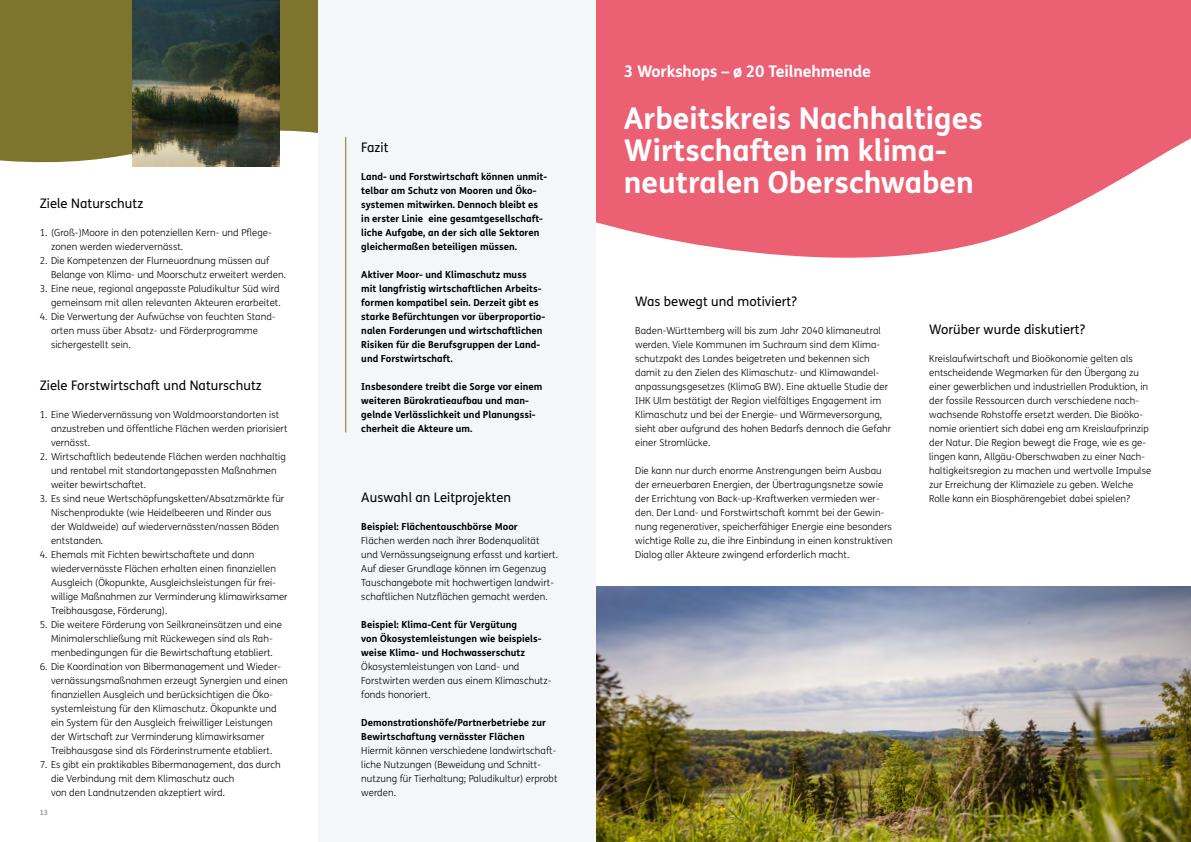
<style>
.page{position:relative;width:1191px;height:842px;background:#fff}
.page>*{position:absolute;margin:0;border:0;box-sizing:border-box;transform-origin:0 0}
.t1{font:700 30px/32px "FS Me";color:#fff}
.t2{font:700 16px "FS Me";letter-spacing:-.01em;color:#fff}
.t3{font:13.1px "FS Me";letter-spacing:.005em;color:#000}
.t4{font:300 9.7px/14px "FS Me";letter-spacing:.005em;color:#000}
.t5{font:700 9.7px/14px "FS Me";letter-spacing:.005em;color:#000}
.t6{font:700 7.1px "FS Me";color:#9d9a97}
</style>
<div class="page">
<svg style="left:595px;top:0;width:596px;height:291px;fill:#ec6074"></svg>
<img style="left:595px;top:586px;width:596px;height:256px">
<svg style="left:0;top:0;width:317px;height:167px;background:#867e3e"></svg>
<div style="left:317px;top:0;width:278px;height:842px;background:#f4f6f8"></div>
<hr style="left:345px;top:137px;width:1px;height:295px;background:#7d742e">
<img style="left:133px;top:0;width:146px;height:166px">
<h3 class="t3" style="left:40px;top:194px;width:105px">Ziele Naturschutz</h3>
<p class="t4" style="left:51px;top:225px;width:222px;text-indent:-11px">1. (Groß-)Moore in den potenziellen Kern- und Pflege&shy;zonen werden wiedervernässt.</p>
<p class="t4" style="left:51px;top:253px;width:236px;text-indent:-11px">2. Die Kompetenzen der Flurneuordnung müssen auf<br>Belange von Klima- und Moorschutz erweitert werden.</p>
<p class="t4" style="left:40px;top:281px;width:243px;text-align:right">3. Eine neue, regional angepasste Paludikultur Süd wird gemeinsam mit allen relevanten Akteuren erarbeitet.</p>
<p class="t4" style="left:51px;top:309px;width:225px;text-indent:-11px">4. Die Verwertung der Aufwüchse von feuchten Stand&shy;orten muss über Absatz- und Förderprogramme sichergestellt sein.</p>
<h3 class="t3" style="left:40px;top:376px;width:224px">Ziele Forstwirtschaft und Naturschutz</h3>
<p class="t4" style="left:51px;top:407px;width:238px;text-indent:-11px">1. Eine Wiedervernässung von Waldmoorstandorten ist anzustreben und öffentliche Flächen werden priorisiert vernässt.</p>
<p class="t4" style="left:51px;top:449px;width:236px;text-indent:-11px">2. Wirtschaftlich bedeutende Flächen werden nachhaltig und rentabel mit standortangepassten Maßnahmen weiter bewirtschaftet.</p>
<p class="t4" style="left:51px;top:491px;width:235px;text-indent:-11px">3. Es sind neue Wertschöpfungsketten/Absatzmärkte für Nischenprodukte (wie Heidelbeeren und Rinder aus der Waldweide) auf wiedervernässten/nassen Böden entstanden.</p>
<p class="t4" style="left:51px;top:547px;width:238px;text-indent:-11px">4. Ehemals mit Fichten bewirtschaftete und dann wiedervernässte Flächen erhalten einen finanziellen Ausgleich (Ökopunkte, Ausgleichsleistungen für frei&shy;willige Maßnahmen zur Verminderung klimawirksamer Treibhausgase, Förderung).</p>
<p class="t4" style="left:40px;top:617px;width:244px;text-align:center">5. Die weitere Förderung von Seilkraneinsätzen und eine<br>Minimalerschließung mit Rückewegen sind als Rah&shy;menbedingungen für die Bewirtschaftung etabliert.</p>
<p class="t4" style="left:51px;top:659px;width:238px;text-indent:-11px">6. Die Koordination von Bibermanagement und Wieder&shy;vernässungsmaßnahmen erzeugt Synergien und einen finanziellen Ausgleich und berücksichtigen die Öko&shy;systemleistung für den Klimaschutz. Ökopunkte und ein System für den Ausgleich freiwilliger Leistungen der Wirtschaft zur Verminderung klimawirksamer Treibhausgase sind als Förderinstrumente etabliert.</p>
<p class="t4" style="left:51px;top:757px;width:231px;text-indent:-11px">7. Es gibt ein praktikables Bibermanagement, das durch die Verbindung mit dem Klimaschutz auch<br>von den Landnutzenden akzeptiert wird.</p>
<p class="t6" style="left:40px;top:807px;width:10px">13</p>
<h3 class="t3" style="left:361px;top:138px;width:29px">Fazit</h3>
<p class="t5" style="left:361px;top:169px;width:187px">Land- und Forstwirtschaft können unmit&shy;telbar am Schutz von Mooren und Öko&shy;systemen mitwirken. Dennoch bleibt es in erster Linie eine gesamtgesellschaft&shy;liche Aufgabe, an der sich alle Sektoren gleichermaßen beteiligen müssen.</p>
<p class="t5" style="left:361px;top:267px;width:185px">Aktiver Moor- und Klimaschutz muss<br>mit langfristig wirtschaftlichen Arbeits&shy;formen kompatibel sein. Derzeit gibt es starke Befürchtungen vor überproportio&shy;nalen Forderungen und wirtschaftlichen Risiken für die Berufsgruppen der Land&shy;und Forstwirtschaft.</p>
<p class="t5" style="left:361px;top:379px;width:183px">Insbesondere treibt die Sorge vor einem weiteren Bürokratieaufbau und man&shy;gelnde Verlässlichkeit und Planungssi&shy;cherheit die Akteure um.</p>
<h3 class="t3" style="left:361px;top:488px;width:151px">Auswahl an Leitprojekten</h3>
<p class="t5" style="left:361px;top:519px;width:158px">Beispiel: Flächentauschbörse Moor</p>
<p class="t4" style="left:361px;top:533px;width:198px">Flächen werden nach ihrer Bodenqualität und Vernässungseignung erfasst und kartiert.<br>Auf dieser Grundlage können im Gegenzug Tauschangebote mit hochwertigen landwirt&shy;schaftlichen Nutzflächen gemacht werden.</p>
<p class="t5" style="left:361px;top:617px;width:182px">Beispiel: Klima-Cent für Vergütung<br>von Ökosystemleistungen wie beispiels&shy;weise Klima- und Hochwasserschutz</p>
<p class="t4" style="left:361px;top:659px;width:192px">Ökosystemleistungen von Land- und<br>Forstwirten werden aus einem Klimaschutz&shy;fonds honoriert.</p>
<p class="t5" style="left:361px;top:715px;width:186px">Demonstrationshöfe/Partnerbetriebe zur<br>Bewirtschaftung vernässter Flächen</p>
<p class="t4" style="left:361px;top:743px;width:198px">Hiermit können verschiedene landwirtschaft&shy;liche Nutzungen (Beweidung und Schnitt&shy;nutzung für Tierhaltung; Paludikultur) erprobt werden.</p>
<h2 class="t2" style="left:624px;top:59px;width:249px">3 Workshops – ø 20 Teilnehmende</h2>
<h1 class="t1" style="left:624px;top:101px;width:360px">Arbeitskreis Nachhaltiges<br>Wirtschaften im klima&shy;neutralen Oberschwaben</h1>
<h3 class="t3" style="left:635px;top:292px;width:163px">Was bewegt und motiviert?</h3>
<p class="t4" style="left:635px;top:323px;width:257px">Baden-Württemberg will bis zum Jahr 2040 klimaneutral werden. Viele Kommunen im Suchraum sind dem Klima&shy;schutzpakt des Landes beigetreten und bekennen sich damit zu den Zielen des Klimaschutz- und Klimawandel&shy;anpassungsgesetzes (KlimaG BW). Eine aktuelle Studie der IHK Ulm bestätigt der Region vielfältiges Engagement im Klimaschutz und bei der Energie- und Wärmeversorgung, sieht aber aufgrund des hohen Bedarfs dennoch die Gefahr einer Stromlücke.</p>
<p class="t4" style="left:635px;top:463px;width:259px">Die kann nur durch enorme Anstrengungen beim Ausbau der erneuerbaren Energien, der Übertragungsnetze sowie der Errichtung von Back-up-Kraftwerken vermieden wer&shy;den. Der Land- und Forstwirtschaft kommt bei der Gewin&shy;nung regenerativer, speicherfähiger Energie eine besonders wichtige Rolle zu, die ihre Einbindung in einen konstruktiven Dialog aller Akteure zwingend erforderlich macht.</p>
<h3 class="t3" style="left:929px;top:320px;width:157px">Worüber wurde diskutiert?</h3>
<p class="t4" style="left:929px;top:351px;width:224px">Kreislaufwirtschaft und Bioökonomie gelten als entscheidende Wegmarken für den Übergang zu einer gewerblichen und industriellen Produktion, in der fossile Ressourcen durch verschiedene nach&shy;wachsende Rohstoffe ersetzt werden. Die Bioöko&shy;nomie orientiert sich dabei eng am Kreislaufprinzip der Natur. Die Region bewegt die Frage, wie es ge&shy;lingen kann, Allgäu-Oberschwaben zu einer Nach&shy;haltigkeitsregion zu machen und wertvolle Impulse zur Erreichung der Klimaziele zu geben. Welche Rolle kann ein Biosphärengebiet dabei spielen?</p>
</div>
